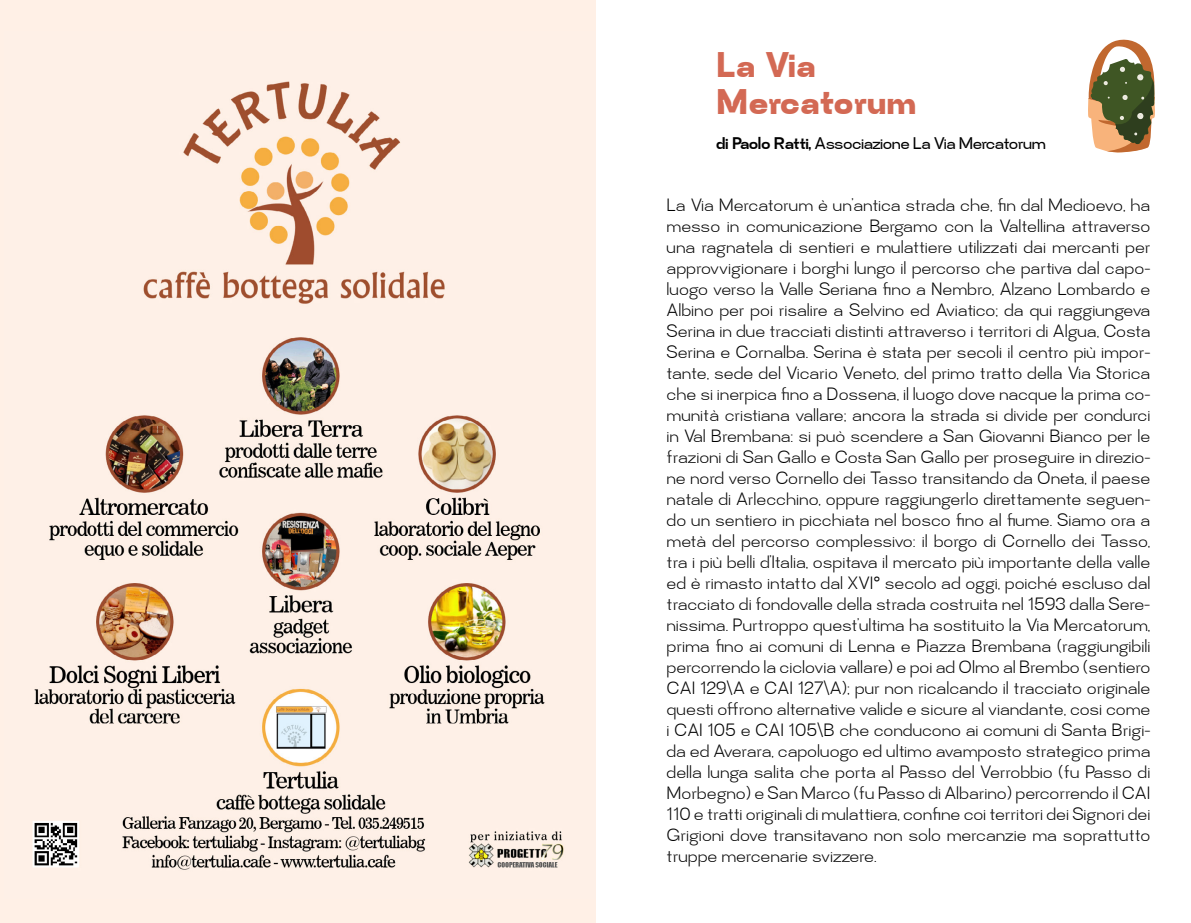
<style>
.page{position:relative;width:1191px;height:923px;background:#fff}
.page>*{position:absolute;margin:0;border:0;box-sizing:border-box;transform-origin:0 0}
.t1{font:900 33.25px/36.8px "Mersad";color:#d36954}
.t2{font:300 16.62px/21px "Mersad";color:#000;text-align:justify}
.t3{font:500 15.75px "Mersad";letter-spacing:-.03em;color:#000}
.s1{font-weight:700}
</style>
<div class="page">
<svg style="left:1088px;top:39px;width:67px;height:114px"></svg>
<div style="left:0;top:0;width:595px;height:923px;background:#fff0e6"></div>
<img style="left:33px;top:81px;width:531px;height:789px">
<h1 class="t1" style="left:716px;top:45px;width:201px">La Via<br>Mercatorum</h1>
<p class="t3" style="left:716px;top:133px;width:331px"><span class="s1">di Paolo Ratti,</span> Associazione La Via Mercatorum</p>
<p class="t2" style="left:666px;top:194px;width:485px">La Via Mercatorum è un’antica strada che, fin dal Medioevo, ha messo in comunicazione Bergamo con la Valtellina attraverso una ragnatela di sentieri e mulattiere utilizzati dai mercanti per approvvigionare i borghi lungo il percorso che partiva dal capo&shy;luogo verso la Valle Seriana fino a Nembro, Alzano Lombardo e Albino per poi risalire a Selvino ed Aviatico; da qui raggiungeva Serina in due tracciati distinti attraverso i territori di Algua, Costa Serina e Cornalba. Serina è stata per secoli il centro più impor&shy;tante, sede del Vicario Veneto, del primo tratto della Via Storica che si inerpica fino a Dossena, il luogo dove nacque la prima co&shy;munità cristiana vallare; ancora la strada si divide per condurci in Val Brembana: si può scendere a San Giovanni Bianco per le frazioni di San Gallo e Costa San Gallo per proseguire in direzio&shy;ne nord verso Cornello dei Tasso transitando da Oneta, il paese natale di Arlecchino, oppure raggiungerlo direttamente seguen&shy;do un sentiero in picchiata nel bosco fino al fiume. Siamo ora a metà del percorso complessivo: il borgo di Cornello dei Tasso, tra i più belli d’Italia, ospitava il mercato più importante della valle ed è rimasto intatto dal XVI° secolo ad oggi, poiché escluso dal tracciato di fondovalle della strada costruita nel 1593 dalla Sere&shy;nissima. Purtroppo quest’ultima ha sostituito la Via Mercatorum, prima fino ai comuni di Lenna e Piazza Brembana (raggiungibili percorrendo la ciclovia vallare) e poi ad Olmo al Brembo (sentiero CAI 129\A e CAI 127\A); pur non ricalcando il tracciato originale questi offrono alternative valide e sicure al viandante, cosi come i CAI 105 e CAI 105\B che conducono ai comuni di Santa Brigi&shy;da ed Averara, capoluogo ed ultimo avamposto strategico prima della lunga salita che porta al Passo del Verrobbio (fu Passo di Morbegno) e San Marco (fu Passo di Albarino) percorrendo il CAI 110 e tratti originali di mulattiera, confine coi territori dei Signori dei Grigioni dove transitavano non solo mercanzie ma soprattutto truppe mercenarie svizzere.</p>
</div>
